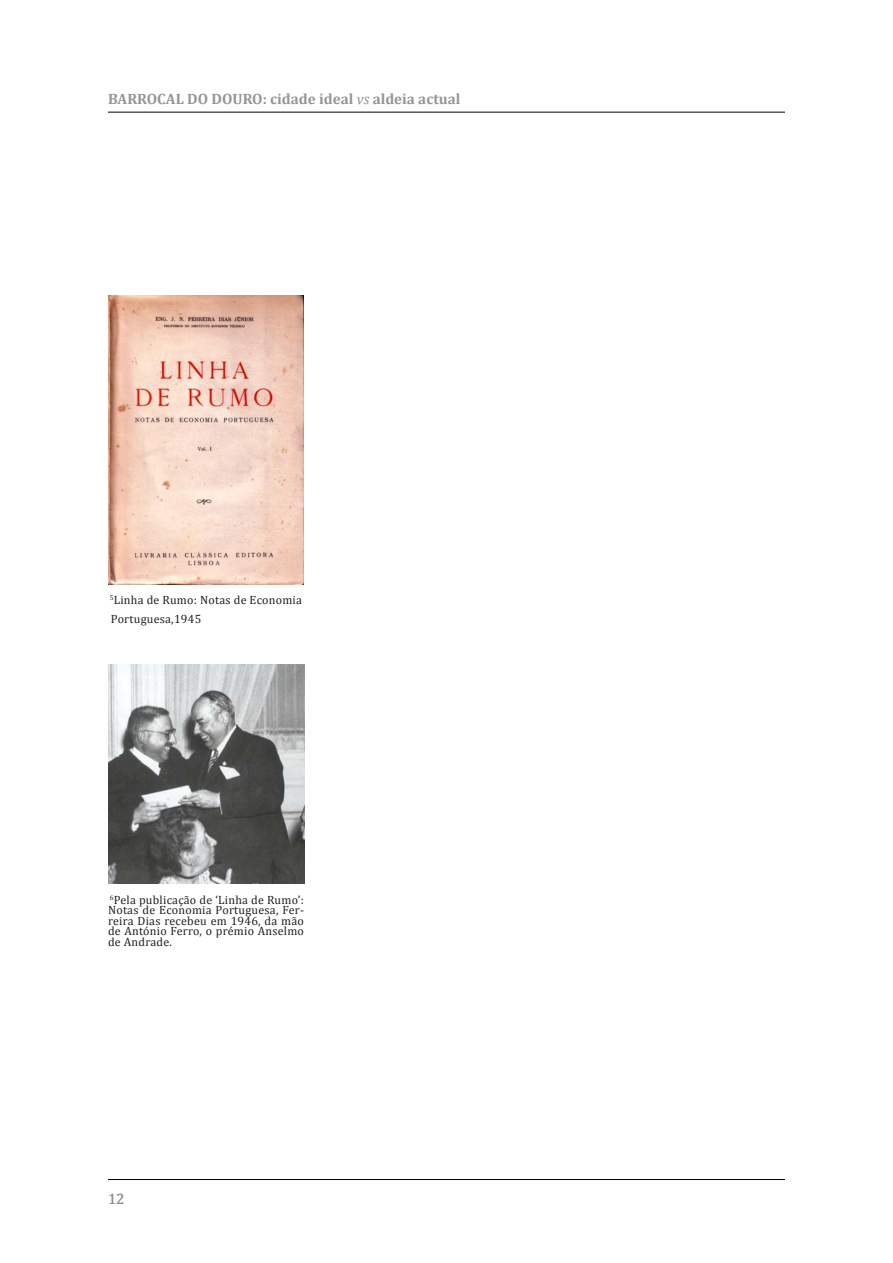
<style>
.page{position:relative;width:893px;height:1263px;background:#fff}
.page>*{position:absolute;margin:0;border:0;box-sizing:border-box;transform-origin:0 0}
.t1{font:700 15px "Cambria";color:#939598}
.t2{font:15px "Cambria";color:#939598}
.t3{font:12px/10.5px "Cambria";letter-spacing:.02em;color:#231f20;text-align:justify}
.s1{font-weight:400;font-style:italic}
</style>
<div class="page">
<hr style="left:108px;top:112px;width:677px;height:1px;background:#000">
<hr style="left:108px;top:1179px;width:677px;height:1px;background:#000">
<img style="left:108px;top:664px;width:196px;height:220px">
<img style="left:108px;top:296px;width:196px;height:288px">
<p class="t1" style="left:108px;top:90px;width:354px">BARROCAL DO DOURO: cidade ideal <span class="s1">vs</span> aldeia actual</p>
<p class="t3" style="left:110px;top:590px;width:194px;line-height:19.5px"><sup>5</sup>Linha de Rumo: Notas de Economia<br>Portuguesa,1945</p>
<p class="t3" style="left:108px;top:894px;width:198px"><sup>6</sup>Pela publicação de ‘Linha de Rumo’:<br>Notas de Economia Portuguesa, Fer&shy;reira Dias recebeu em 1946, da mão de António Ferro, o prémio Anselmo de Andrade.</p>
<p class="t2" style="left:108px;top:1190px;width:18px">12</p>
</div>
